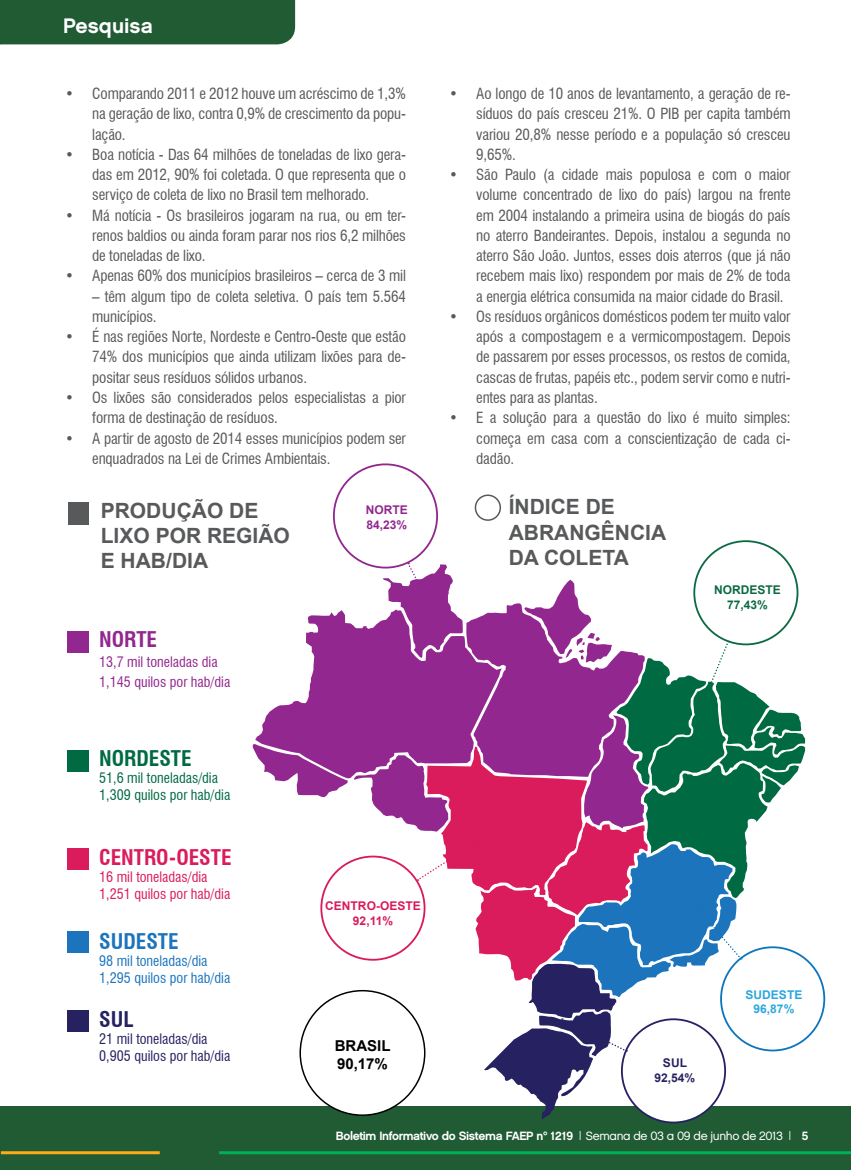
<style>
.page{position:relative;width:851px;height:1170px;background:#fff}
.page>*{position:absolute;margin:0;border:0;box-sizing:border-box;transform-origin:0 0}
.t1{font:700 condensed 21.15px "Swiss 721 BT";color:#da1c5c}
.t2{font:700 condensed 21.15px "Swiss 721 BT";color:#006a43}
.t3{font:700 condensed 21.15px "Swiss 721 BT";color:#1c75bc}
.t4{font:700 condensed 21.15px "Swiss 721 BT";color:#92278f}
.t5{font:700 condensed 21.15px "Swiss 721 BT";color:#262262}
.t6{font:700 21px/25.2px "Arial";color:#58595b}
.t7{font:21px "Chalet New York Nineteen Sixty";color:#fff}
.t8{font:condensed 15px/20.2px "Swiss 721 BT";letter-spacing:-.01em;color:#58595b;text-align:justify}
.t9{font:700 15px "Arial";color:#000}
.t10{font:condensed 14.1px/17px "Swiss 721 BT";color:#006a43}
.t11{font:condensed 14.1px/20px "Swiss 721 BT";color:#92278f}
.t12{font:condensed 14.1px/17px "Swiss 721 BT";color:#da1c5c}
.t13{font:condensed 14.1px/17px "Swiss 721 BT";color:#1c75bc}
.t14{font:condensed 14.1px/17px "Swiss 721 BT";color:#262262}
.t15{font:12px "Chalet New York Nineteen Sixty";letter-spacing:-.03em;color:#fff}
.t16{font:700 12px "Arial";color:#d91b5c}
.t17{font:700 12px "Arial";color:#0c6a43}
.t18{font:700 12px "Arial";color:#2aa7dd}
.t19{font:700 12px "Arial";color:#92278f}
.t20{font:700 12px "Arial";color:#262262}
.s1{font-family:"Chalet London Nineteen Eighty"}
</style>
<div class="page">
<div style="left:0;top:1106px;width:850px;height:63px;background:#205b34"></div>
<hr style="left:1px;top:1151px;width:159px;height:3px;background:#fbac18">
<hr style="left:219px;top:1151px;width:631px;height:3px;background:#00b055">
<div style="left:0;top:0;width:295px;height:44px;background:#205b34"></div>
<svg style="left:253px;top:744px;width:95px;height:53px"></svg>
<svg style="left:255px;top:610px;width:99px;height:168px;fill:#92278f"></svg>
<div style="left:68px;top:631px;width:21px;height:21px;background:#92278f"></div>
<div style="left:68px;top:750px;width:21px;height:21px;background:#006a43"></div>
<div style="left:68px;top:848px;width:21px;height:21px;background:#da1c5c"></div>
<div style="left:68px;top:931px;width:21px;height:21px;background:#1c75bc"></div>
<div style="left:68px;top:1010px;width:21px;height:21px;background:#262262"></div>
<svg style="left:354px;top:562px;width:451px;height:557px"></svg>
<div style="left:300px;top:990px;width:124px;height:125px;background:#fff;border-radius:50%"></div>
<div style="left:299px;top:989px;width:126px;height:126px;border:2px solid #000;border-radius:50%"></div>
<div style="left:474px;top:494px;width:27px;height:27px;border:2px solid #58595b;border-radius:50%"></div>
<div style="left:68px;top:502px;width:20px;height:23px;background:#58595b"></div>
<p class="t7" style="left:63px;top:13px;width:91px">Pesquisa</p>
<p class="t8" style="left:92px;top:83px;width:315px;text-indent:-27px">• Comparando 2011 e 2012 houve um acréscimo de 1,3% na geração de lixo, contra 0,9% de crescimento da popu&shy;lação.</p>
<p class="t8" style="left:92px;top:144px;width:315px;text-indent:-27px">• Boa notícia - Das 64 milhões de toneladas de lixo gera&shy;das em 2012, 90% foi coletada. O que representa que o serviço de coleta de lixo no Brasil tem melhorado.</p>
<p class="t8" style="left:92px;top:205px;width:315px;text-indent:-27px">• Má notícia - Os brasileiros jogaram na rua, ou em ter&shy;renos baldios ou ainda foram parar nos rios 6,2 milhões de toneladas de lixo.</p>
<p class="t8" style="left:65px;top:266px;width:342px">• Apenas 60% dos municípios brasileiros – cerca de 3 mil</p>
<p class="t8" style="left:92px;top:286px;width:315px">– têm algum tipo de coleta seletiva. O país tem 5.564 municípios.</p>
<p class="t8" style="left:92px;top:326px;width:315px;text-indent:-27px">• É nas regiões Norte, Nordeste e Centro-Oeste que estão 74% dos municípios que ainda utilizam lixões para de&shy;positar seus resíduos sólidos urbanos.</p>
<p class="t8" style="left:92px;top:387px;width:315px;text-indent:-27px">• Os lixões são considerados pelos especialistas a pior forma de destinação de resíduos.</p>
<p class="t8" style="left:92px;top:428px;width:315px;text-indent:-27px">• A partir de agosto de 2014 esses municípios podem ser enquadrados na Lei de Crimes Ambientais.</p>
<p class="t8" style="left:476px;top:83px;width:316px;text-indent:-27px">• Ao longo de 10 anos de levantamento, a geração de re&shy;síduos do país cresceu 21%. O PIB per capita também variou 20,8% nesse período e a população só cresceu 9,65%.</p>
<p class="t8" style="left:476px;top:164px;width:316px;text-indent:-27px">• São Paulo (a cidade mais populosa e com o maior volume concentrado de lixo do país) largou na frente em 2004 instalando a primeira usina de biogás do país no aterro Bandeirantes. Depois, instalou a segunda no aterro São João. Juntos, esses dois aterros (que já não recebem mais lixo) respondem por mais de 2% de toda a energia elétrica consumida na maior cidade do Brasil.</p>
<p class="t8" style="left:476px;top:306px;width:316px;text-indent:-27px">• Os resíduos orgânicos domésticos podem ter muito valor após a compostagem e a vermicompostagem. Depois de passarem por esses processos, os restos de comida, cascas de frutas, papéis etc., podem servir como e nutri&shy;entes para as plantas.</p>
<p class="t8" style="left:476px;top:407px;width:316px;text-indent:-27px">• E a solução para a questão do lixo é muito simples: começa em casa com a conscientização de cada ci&shy;dadão.</p>
<p class="t6" style="left:101px;top:498px;width:191px">PRODUÇÃO DE<br>LIXO POR REGIÃO<br>E HAB/DIA</p>
<p class="t6" style="left:508px;top:495px;width:159px">ÍNDICE DE<br>ABRANGÊNCIA<br>DA COLETA</p>
<p class="t19" style="left:366px;top:502px;width:43px">NORTE</p>
<p class="t19" style="left:366px;top:516px;width:42px">84,23%</p>
<p class="t4" style="left:99px;top:626px;width:59px">NORTE</p>
<p class="t11" style="left:99px;top:651px;width:133px">13,7 mil toneladas dia<br>1,145 quilos por hab/dia</p>
<p class="t17" style="left:714px;top:582px;width:68px">NORDESTE</p>
<p class="t17" style="left:727px;top:596px;width:42px">77,43%</p>
<p class="t2" style="left:99px;top:745px;width:94px">NORDESTE</p>
<p class="t10" style="left:99px;top:769px;width:133px">51,6 mil toneladas/dia<br>1,309 quilos por hab/dia</p>
<p class="t1" style="left:99px;top:844px;width:134px">CENTRO-OESTE</p>
<p class="t12" style="left:99px;top:868px;width:133px">16 mil toneladas/dia<br>1,251 quilos por hab/dia</p>
<p class="t3" style="left:99px;top:928px;width:81px">SUDESTE</p>
<p class="t13" style="left:99px;top:952px;width:133px">98 mil toneladas/dia<br>1,295 quilos por hab/dia</p>
<p class="t5" style="left:99px;top:1006px;width:36px">SUL</p>
<p class="t14" style="left:99px;top:1030px;width:133px">21 mil toneladas/dia<br>0,905 quilos por hab/dia</p>
<p class="t16" style="left:325px;top:897px;width:97px">CENTRO-OESTE</p>
<p class="t16" style="left:353px;top:912px;width:42px">92,11%</p>
<p class="t9" style="left:334px;top:1035px;width:57px">BRASIL</p>
<p class="t9" style="left:337px;top:1053px;width:52px">90,17%</p>
<p class="t20" style="left:663px;top:1054px;width:25px">SUL</p>
<p class="t20" style="left:654px;top:1069px;width:42px">92,54%</p>
<p class="t18" style="left:745px;top:986px;width:58px">SUDESTE</p>
<p class="t18" style="left:753px;top:1001px;width:42px">96,87%</p>
<p class="t15" style="left:336px;top:1128px;width:474px">Boletim Informativo do Sistema FAEP nº 1219 | <span class="s1">Semana de 03 a 09 de junho de 2013</span> | 5</p>
</div>
